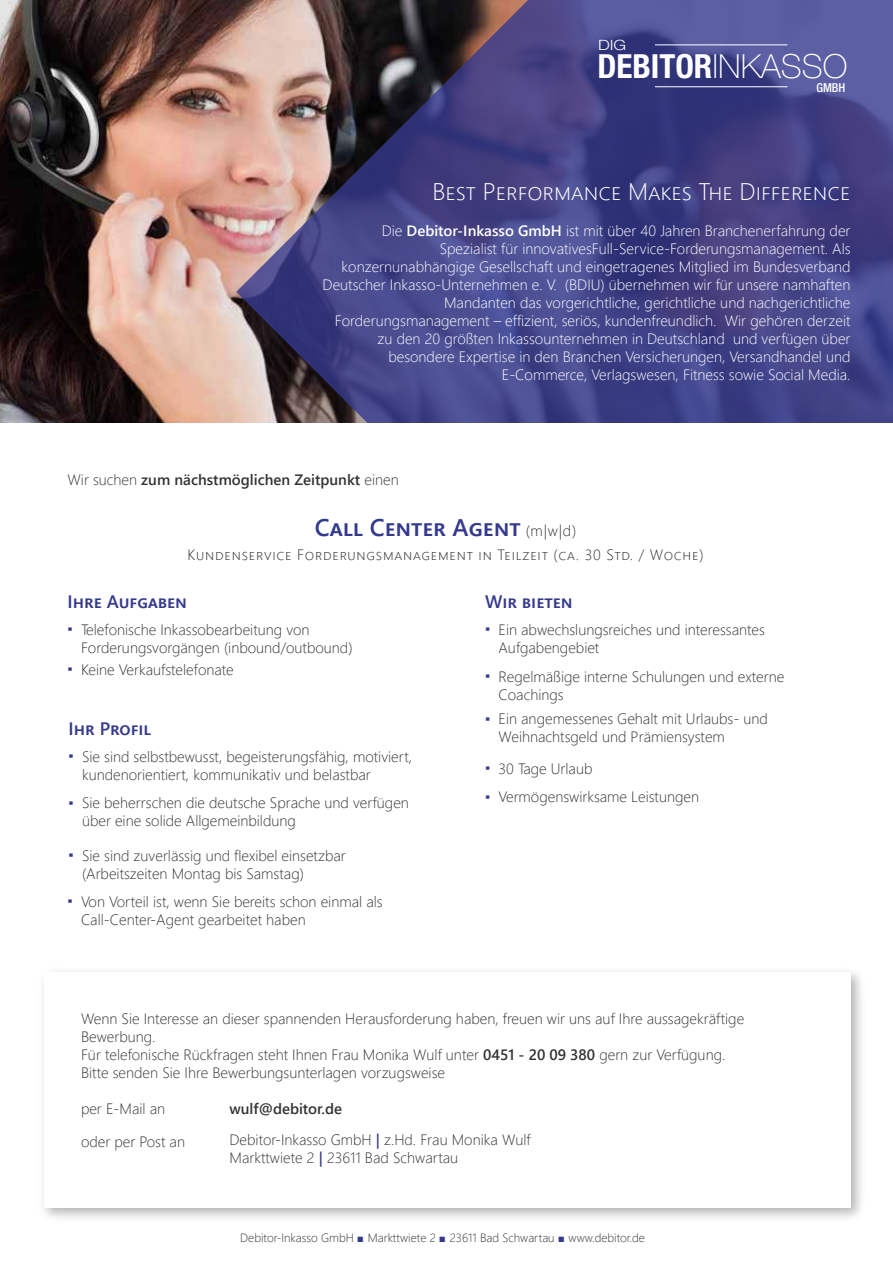
<style>
.page{position:relative;width:893px;height:1263px;background:#fff}
.page>*{position:absolute;margin:0;border:0;box-sizing:border-box;transform-origin:0 0}
.t1{font:700 condensed 33.3px "Helvetica Neue LT Pro";color:#fff}
.t2{font:300 24px "Segoe UI";color:#fff}
.t3{font:600 24px "Segoe UI";color:#35398e}
.t4{font:600 18px "Segoe UI";color:#35398e}
.t5{font:300 15px/18px "Segoe UI";color:#333}
.t6{font:300 15px/18px "Segoe UI";color:#fff;text-align:right}
.t7{font:300 15px "Segoe UI";letter-spacing:.05em;color:#333}
.t8{font:600 15px "Segoe UI";color:#333}
.t9{font:300 15px "Segoe UI";color:#35398e}
.t10{font:300 14.25px "Helvetica Neue LT Pro";color:#fff;scale:1.2 1}
.t11{font:500 condensed 12.3px "Helvetica Neue LT Pro";color:#fff}
.t12{font:300 12px "Segoe UI";color:#333}
.s1{font-weight:100;font-stretch:normal}
.s2{font-weight:600}
.s3{font-weight:300}
.s4{font-weight:300;font-size:15px;color:#333}
.s5{color:#35398e}
.s6{font-weight:600;color:#35398e}
.s7{font-size:7.5px;color:#35398e}
</style>
<div class="page">
<img style="left:0;top:0;width:236px;height:423px">
<svg style="left:236px;top:0;width:657px;height:423px;background:#504c82"></svg>
<hr style="left:655px;top:45px;width:132px;height:1px;background:#fff">
<hr style="left:655px;top:86px;width:132px;height:1px;background:#fff">
<p class="t10" style="left:598px;top:36px;width:25px">DIG</p>
<h1 class="t1" style="left:597px;top:46px;width:251px">DEBITOR<span class="s1">INKASSO</span></h1>
<p class="t11" style="left:816px;top:80px;width:31px">GMBH</p>
<h2 class="t2" style="left:432px;top:169px;width:420px">BEST PERFORMANCE MAKES THE DIFFERENCE</h2>
<p class="t6" style="left:323px;top:220px;width:529px">Die <span class="s2">Debitor-Inkasso GmbH</span> ist mit über 40 Jahren Branchenerfahrung der Spezialist für innovativesFull-Service-Forderungsmanagement. Als konzernunabhängige Gesellschaft und eingetragenes Mitglied im Bundesverband Deutscher Inkasso-Unternehmen e. V. (BDIU) übernehmen wir für unsere namhaften Mandanten das vorgerichtliche, gerichtliche und nachgerichtliche Forderungsmanagement – effizient, seriös, kundenfreundlich. Wir gehören derzeit zu den 20 größten Inkassounternehmen in Deutschland und verfügen über besondere Expertise in den Branchen Versicherungen, Versandhandel und E-Commerce, Verlagswesen, Fitness sowie Social Media.</p>
<p class="t8" style="left:67px;top:466px;width:333px"><span class="s3">Wir suchen</span> zum nächstmöglichen Zeitpunkt <span class="s3">einen</span></p>
<h2 class="t3" style="left:315px;top:504px;width:263px">CALL CENTER AGENT <span class="s4">(m|w|d)</span></h2>
<p class="t7" style="left:188px;top:540px;width:517px">KUNDENSERVICE FORDERUNGSMANAGEMENT IN TEILZEIT (CA. 30 STD. / WOCHE)</p>
<p class="t4" style="left:68px;top:584px;width:121px">IHRE AUFGABEN</p>
<p class="t5" style="left:81px;top:619px;width:273px;text-indent:-14px"><span class="s5">▪</span> Telefonische Inkassobearbeitung von<br>Forderungsvorgängen (inbound/outbound)</p>
<p class="t5" style="left:68px;top:659px;width:168px"><span class="s5">▪</span> Keine Verkaufstelefonate</p>
<p class="t4" style="left:69px;top:712px;width:84px">IHR PROFIL</p>
<p class="t5" style="left:82px;top:746px;width:332px;text-indent:-14px"><span class="s5">▪</span> Sie sind selbstbewusst, begeisterungsfähig, motiviert, kundenorientiert, kommunikativ und belastbar</p>
<p class="t5" style="left:82px;top:792px;width:328px;text-indent:-14px"><span class="s5">▪</span> Sie beherrschen die deutsche Sprache und verfügen über eine solide Allgemeinbildung</p>
<p class="t5" style="left:82px;top:845px;width:265px;text-indent:-14px"><span class="s5">▪</span> Sie sind zuverlässig und flexibel einsetzbar (Arbeitszeiten Montag bis Samstag)</p>
<p class="t5" style="left:81px;top:891px;width:303px;text-indent:-13px"><span class="s5">▪</span> Von Vorteil ist, wenn Sie bereits schon einmal als<br>Call-Center-Agent gearbeitet haben</p>
<p class="t4" style="left:485px;top:584px;width:89px">WIR BIETEN</p>
<p class="t5" style="left:498px;top:619px;width:268px;text-indent:-14px"><span class="s5">▪</span> Ein abwechslungsreiches und interessantes<br>Aufgabengebiet</p>
<p class="t9" style="left:485px;top:662px;width:7px">▪</p>
<p class="t9" style="left:485px;top:704px;width:7px">▪</p>
<p class="t5" style="left:498px;top:666px;width:287px">Regelmäßige interne Schulungen und externe<br>Coachings</p>
<p class="t5" style="left:498px;top:708px;width:271px">Ein angemessenes Gehalt mit Urlaubs- und<br>Weihnachtsgeld und Prämiensystem</p>
<p class="t5" style="left:485px;top:758px;width:109px"><span class="s5">▪</span> 30 Tage Urlaub</p>
<p class="t5" style="left:485px;top:787px;width:216px"><span class="s5">▪</span> Vermögenswirksame Leistungen</p>
<p class="t5" style="left:81px;top:1008px;width:665px">Wenn Sie Interesse an dieser spannenden Herausforderung haben, freuen wir uns auf Ihre aussagekräftige Bewerbung.<br>Für telefonische Rückfragen steht Ihnen Frau Monika Wulf unter <span class="s2">0451 - 20 09 380</span> gern zur Verfügung.<br>Bitte senden Sie Ihre Bewerbungsunterlagen vorzugsweise</p>
<p class="t8" style="left:230px;top:1094px;width:114px">wulf@debitor.de</p>
<p class="t5" style="left:81px;top:1098px;width:86px">per E-Mail an</p>
<p class="t5" style="left:81px;top:1131px;width:106px">oder per Post an</p>
<p class="t5" style="left:230px;top:1129px;width:303px">Debitor-Inkasso GmbH <span class="s6">|</span> z.Hd. Frau Monika Wulf<br>Markttwiete 2 <span class="s6">|</span> 23611 Bad Schwartau</p>
<p class="t12" style="left:240px;top:1226px;width:406px">Debitor-Inkasso GmbH <span class="s7">■</span> Markttwiete 2 <span class="s7">■</span> 23611 Bad Schwartau <span class="s7">■</span> www.debitor.de</p>
</div>
